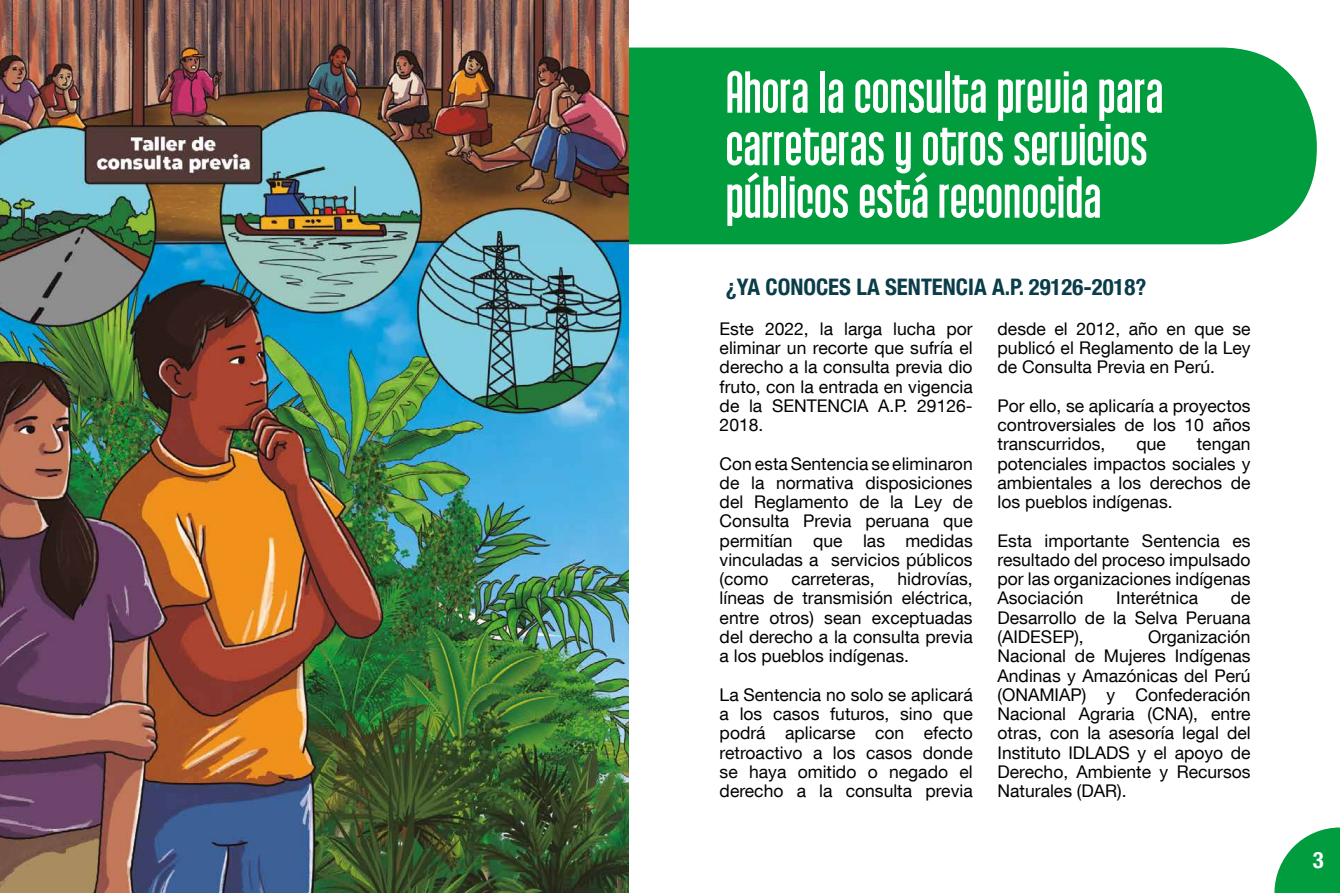
<style>
.page{position:relative;width:1340px;height:893px;background:#fff}
.page>*{position:absolute;margin:0;border:0;box-sizing:border-box;transform-origin:0 0}
.t1{font:57.75px/52.5px "Qhytsdakx";color:#fff}
.t2{font:700 condensed 22.75px "Helvetica Neue LT Com";color:#0a3c49}
.t3{font:700 condensed 22.75px "Helvetica Neue LT Com";color:#fff}
.t4{font:17.5px/19.2px "Helvetica Neue LT Com";color:#000;text-align:justify}
</style>
<div class="page">
<svg style="left:1274px;top:827px;width:65px;height:66px"></svg>
<div style="left:207px;top:48px;width:1109px;height:196px;background:#009c3d;border-radius:96px"></div>
<img style="left:0;top:0;width:628px;height:893px">
<h1 class="t1" style="left:725px;top:62px;width:439px">Ahora la consulta previa para carreteras y otros servicios públicos está reconocida</h1>
<h2 class="t2" style="left:725px;top:274px;width:422px">¿YA CONOCES LA SENTENCIA A.P. 29126-2018?</h2>
<p class="t4" style="left:719px;top:319px;width:255px">Este 2022, la larga lucha por eliminar un recorte que sufría el derecho a la consulta previa dio fruto, con la entrada en vigencia de la SENTENCIA A.P. 29126- 2018.</p>
<p class="t4" style="left:719px;top:453px;width:255px">Con esta Sentencia se eliminaron de la normativa disposiciones del Reglamento de la Ley de Consulta Previa peruana que permitían que las medidas vinculadas a servicios públicos (como</p>
<p class="t4" style="left:997px;top:319px;width:255px">desde el 2012, año en que se publicó el Reglamento de la Ley de Consulta Previa en Perú.</p>
<p class="t4" style="left:997px;top:396px;width:254px">Por ello, se aplicaría a proyectos controversiales de los 10 años transcurridos,</p>
<p class="t4" style="left:997px;top:434px;width:255px;text-indent:199px">tengan potenciales impactos sociales y ambientales a los derechos de los pueblos indígenas.</p>
<p class="t4" style="left:997px;top:530px;width:255px">Esta importante Sentencia es resultado del proceso impulsado por las organizaciones indígenas Asociación</p>
<p class="t4" style="left:1136px;top:434px;width:31px">que</p>
<p class="t4" style="left:719px;top:569px;width:255px;text-indent:178px">hidrovías, líneas de transmisión eléctrica, entre otros) sean exceptuadas del derecho a la consulta previa a los pueblos indígenas.</p>
<p class="t4" style="left:719px;top:684px;width:255px">La Sentencia no solo se aplicará a los casos futuros, sino que podrá aplicarse con efecto retroactivo a los casos donde se haya omitido o negado el derecho a la consulta previa</p>
<p class="t4" style="left:791px;top:569px;width:85px">carreteras,</p>
<p class="t4" style="left:1116px;top:588px;width:84px">Interétnica</p>
<p class="t4" style="left:997px;top:588px;width:254px;text-indent:233px">de Desarrollo de la Selva Peruana (AIDESEP),</p>
<p class="t4" style="left:997px;top:627px;width:255px;text-indent:150px">Organización Nacional de Mujeres Indígenas Andinas y Amazónicas del Perú (ONAMIAP) y Confederación Nacional Agraria (CNA), entre otras, con la asesoría legal del Instituto IDLADS y el apoyo de Derecho, Ambiente y Recursos Naturales (DAR).</p>
<h2 class="t3" style="left:1312px;top:846px;width:12px">3</h2>
</div>
